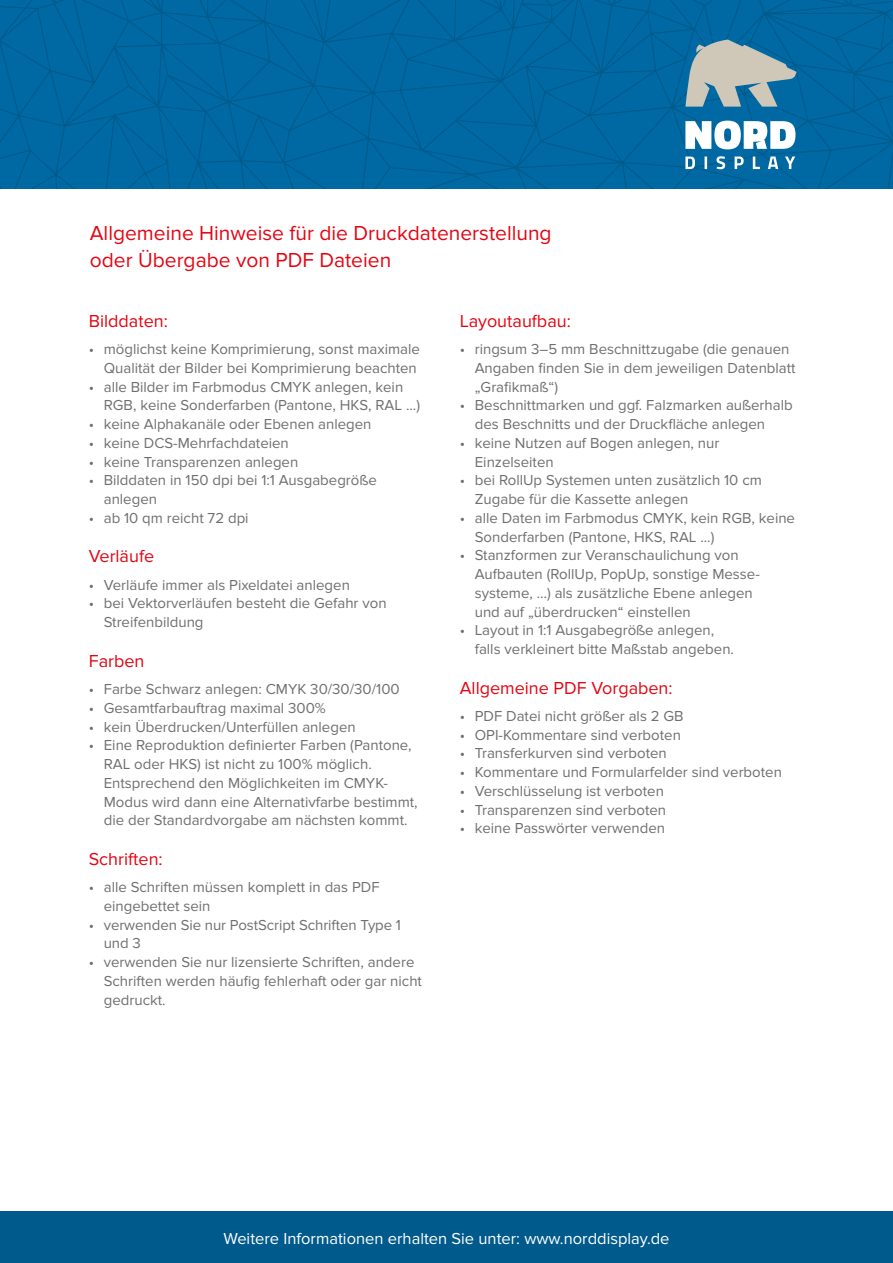
<style>
.page{position:relative;width:893px;height:1263px;background:#fff}
.page>*{position:absolute;margin:0;border:0;box-sizing:border-box;transform-origin:0 0}
.t1{font:21px/27px "Proxima Nova";color:#e30613}
.t2{font:18px "Proxima Nova";color:#e30613}
.t3{font:16.5px "Proxima Nova";color:#fff}
.t4{font:15px/18.8px "Proxima Nova";color:#706f6f}
</style>
<div class="page">
<svg style="left:0;top:0;width:893px;height:188px;background:#096ca2"></svg>
<div style="left:0;top:1211px;width:893px;height:52px;background:#005a8c"></div>
<h1 class="t1" style="left:90px;top:220px;width:463px">Allgemeine Hinweise für die Druckdatenerstellung oder Übergabe von PDF Dateien</h1>
<p class="t2" style="left:89px;top:310px;width:81px">Bilddaten:</p>
<p class="t4" style="left:89px;top:340px;width:333px;text-align:right">• möglichst keine Komprimierung, sonst maximale<br>Qualität der Bilder bei Komprimierung beachten</p>
<p class="t4" style="left:104px;top:377px;width:318px;text-indent:-15px">• alle Bilder im Farbmodus CMYK anlegen, kein<br>RGB, keine Sonderfarben (Pantone, HKS, RAL ...)</p>
<p class="t4" style="left:89px;top:415px;width:284px">• keine Alphakanäle oder Ebenen anlegen</p>
<p class="t4" style="left:89px;top:434px;width:202px">• keine DCS-Mehrfachdateien</p>
<p class="t4" style="left:89px;top:452px;width:211px">• keine Transparenzen anlegen</p>
<p class="t4" style="left:104px;top:471px;width:275px;text-indent:-15px">• Bilddaten in 150 dpi bei 1:1 Ausgabegröße anlegen</p>
<p class="t4" style="left:89px;top:509px;width:161px">• ab 10 qm reicht 72 dpi</p>
<p class="t2" style="left:89px;top:546px;width:67px">Verläufe</p>
<p class="t4" style="left:89px;top:575px;width:263px">• Verläufe immer als Pixeldatei anlegen</p>
<p class="t4" style="left:104px;top:594px;width:284px;text-indent:-15px">• bei Vektorverläufen besteht die Gefahr von<br>Streifenbildung</p>
<p class="t2" style="left:89px;top:650px;width:57px">Farben</p>
<p class="t4" style="left:89px;top:680px;width:312px">• Farbe Schwarz anlegen: CMYK 30/30/30/100</p>
<p class="t4" style="left:89px;top:699px;width:239px">• Gesamtfarbauftrag maximal 300%</p>
<p class="t4" style="left:89px;top:717px;width:268px">• kein Überdrucken/Unterfüllen anlegen</p>
<p class="t4" style="left:104px;top:736px;width:315px;text-indent:-15px">• Eine Reproduktion definierter Farben (Pantone, RAL oder HKS) ist nicht zu 100% möglich.<br>Entsprechend den Möglichkeiten im CMYK-Modus wird dann eine Alternativfarbe bestimmt, die der Standardvorgabe am nächsten kommt.</p>
<p class="t2" style="left:89px;top:848px;width:75px">Schriften:</p>
<p class="t4" style="left:104px;top:878px;width:277px;text-indent:-15px">• alle Schriften müssen komplett in das PDF eingebettet sein</p>
<p class="t4" style="left:104px;top:915px;width:299px;text-indent:-15px">• verwenden Sie nur PostScript Schriften Type 1 und 3</p>
<p class="t4" style="left:104px;top:953px;width:320px;text-indent:-15px">• verwenden Sie nur lizensierte Schriften, andere<br>Schriften werden häufig fehlerhaft oder gar nicht gedruckt.</p>
<p class="t2" style="left:460px;top:310px;width:113px">Layoutaufbau:</p>
<p class="t4" style="left:475px;top:340px;width:322px;text-indent:-15px">• ringsum 3–5 mm Beschnittzugabe (die genauen<br>Angaben finden Sie in dem jeweiligen Datenblatt „Grafikmaß“)</p>
<p class="t4" style="left:475px;top:396px;width:319px;text-indent:-15px">• Beschnittmarken und ggf. Falzmarken außerhalb des Beschnitts und der Druckfläche anlegen</p>
<p class="t4" style="left:475px;top:434px;width:246px;text-indent:-15px">• keine Nutzen auf Bogen anlegen, nur<br>Einzelseiten</p>
<p class="t4" style="left:475px;top:471px;width:289px;text-indent:-15px">• bei RollUp Systemen unten zusätzlich 10 cm<br>Zugabe für die Kassette anlegen</p>
<p class="t4" style="left:475px;top:509px;width:322px;text-indent:-15px">• alle Daten im Farbmodus CMYK, kein RGB, keine<br>Sonderfarben (Pantone, HKS, RAL ...)</p>
<p class="t4" style="left:475px;top:546px;width:287px;text-indent:-15px">• Stanzformen zur Veranschaulichung von Aufbauten (RollUp, PopUp, sonstige Messe&shy;systeme, …) als zusätzliche Ebene anlegen und auf „überdrucken“ einstellen</p>
<p class="t4" style="left:475px;top:621px;width:261px;text-indent:-15px">• Layout in 1:1 Ausgabegröße anlegen, falls verkleinert bitte Maßstab angeben.</p>
<p class="t2" style="left:460px;top:677px;width:214px">Allgemeine PDF Vorgaben:</p>
<p class="t4" style="left:460px;top:707px;width:225px">• PDF Datei nicht größer als 2 GB</p>
<p class="t4" style="left:460px;top:725px;width:223px">• OPI-Kommentare sind verboten</p>
<p class="t4" style="left:460px;top:744px;width:209px">• Transferkurven sind verboten</p>
<p class="t4" style="left:460px;top:763px;width:324px">• Kommentare und Formularfelder sind verboten</p>
<p class="t4" style="left:460px;top:782px;width:206px">• Verschlüsselung ist verboten</p>
<p class="t4" style="left:460px;top:800px;width:208px">• Transparenzen sind verboten</p>
<p class="t4" style="left:460px;top:819px;width:207px">• keine Passwörter verwenden</p>
<p class="t3" style="left:223px;top:1229px;width:448px">Weitere Informationen erhalten Sie unter: www.norddisplay.de</p>
</div>
